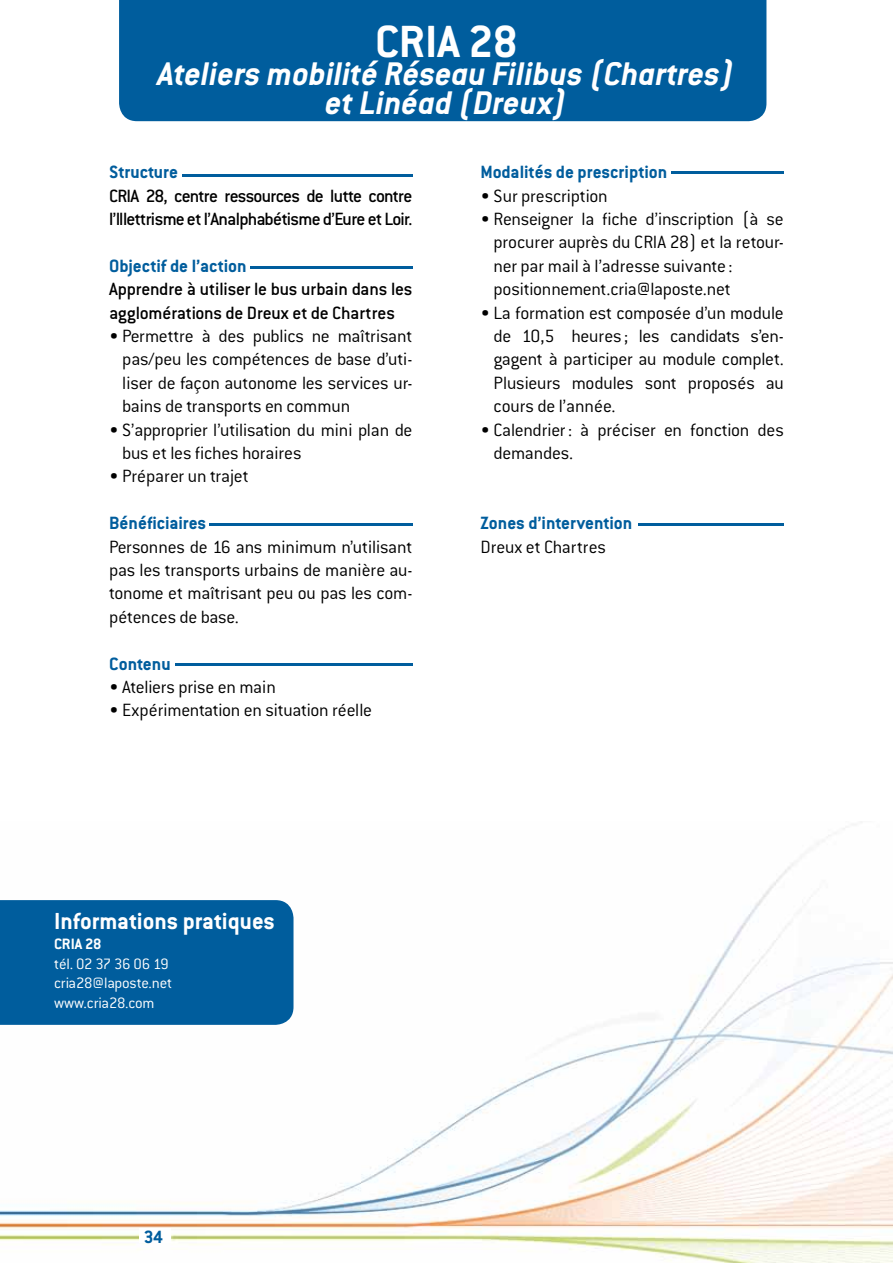
<style>
.page{position:relative;width:893px;height:1263px;background:#fff}
.page>*{position:absolute;margin:0;border:0;box-sizing:border-box;transform-origin:0 0}
.t1{font:700 49.5px "Conduit ITC Std";color:#fff}
.t2{font:italic 700 36px/28.5px "Conduit ITC Std";color:#fff;text-align:center}
.t3{font:700 25.5px "Conduit ITC Std";color:#fff}
.t4{font:300 19.5px/23.4px "Conduit ITC Std";letter-spacing:-.015em;color:#000;text-align:justify}
.t5{font:700 19.5px "Conduit ITC Std";color:#005d9d}
.t6{font:500 19.5px/23.4px "Conduit ITC Std";letter-spacing:-.03em;color:#000}
.t7{font:500 19.5px/23.4px "Conduit ITC Std";letter-spacing:-.01em;color:#000}
.t8{font:300 16.5px/19.8px "Conduit ITC Std";letter-spacing:-.015em;color:#fff}
.t9{font:700 16.5px "Conduit ITC Std";color:#fff}
</style>
<div class="page">
<img style="left:0;top:828px;width:893px;height:435px">
<div style="left:119px;top:0;width:647px;height:121px;background:#005d9d"></div>
<div style="left:140px;top:1229px;width:31px;height:14px;background:#fff"></div>
<hr style="left:182px;top:174px;width:230px;height:3px;background:#005d9d">
<hr style="left:250px;top:266px;width:162px;height:3px;background:#005d9d">
<hr style="left:209px;top:523px;width:203px;height:3px;background:#005d9d">
<div style="left:0;top:900px;width:293px;height:125px;background:#005d9d"></div>
<hr style="left:639px;top:523px;width:145px;height:3px;background:#005d9d">
<hr style="left:671px;top:171px;width:113px;height:3px;background:#005d9d">
<hr style="left:175px;top:663px;width:237px;height:3px;background:#005d9d">
<h1 class="t1" style="left:375px;top:11px;width:144px">CRIA 28</h1>
<h2 class="t2" style="left:158px;top:59px;width:578px">Ateliers mobilité Réseau Filibus (Chartres) et Linéad (Dreux)</h2>
<p class="t5" style="left:109px;top:160px;width:70px">Structure</p>
<p class="t6" style="left:109px;top:183px;width:305px">CRIA 28, centre ressources de lutte contre l’Illettrisme et l’Analphabétisme d’Eure et Loir.</p>
<p class="t5" style="left:109px;top:254px;width:139px">Objectif de l’action</p>
<p class="t7" style="left:109px;top:277px;width:305px">Apprendre à utiliser le bus urbain dans les agglomérations de Dreux et de Chartres</p>
<p class="t4" style="left:122px;top:324px;width:292px;text-indent:-13px">• Permettre à des publics ne maîtrisant pas/peu les compétences de base d’uti&shy;liser de façon autonome les services ur&shy;bains de transports en commun</p>
<p class="t4" style="left:122px;top:417px;width:292px;text-indent:-13px">• S’approprier l’utilisation du mini plan de bus et les fiches horaires</p>
<p class="t4" style="left:109px;top:464px;width:141px">• Préparer un trajet</p>
<p class="t5" style="left:109px;top:511px;width:99px">Bénéficiaires</p>
<p class="t4" style="left:109px;top:534px;width:305px">Personnes de 16 ans minimum n’utilisant pas les transports urbains de manière au&shy;tonome et maîtrisant peu ou pas les com&shy;pétences de base.</p>
<p class="t5" style="left:109px;top:652px;width:63px">Contenu</p>
<p class="t4" style="left:109px;top:675px;width:168px">• Ateliers prise en main</p>
<p class="t4" style="left:109px;top:698px;width:264px">• Expérimentation en situation réelle</p>
<p class="t5" style="left:480px;top:160px;width:188px">Modalités de prescription</p>
<p class="t4" style="left:480px;top:183px;width:129px">• Sur prescription</p>
<p class="t4" style="left:494px;top:207px;width:292px;text-align:left;text-indent:-13px">• Renseigner la fiche d’inscription (à se procurer auprès du CRIA 28) et la retour&shy;ner par mail à l’adresse suivante : positionnement.cria@laposte.net</p>
<p class="t4" style="left:494px;top:300px;width:292px;text-indent:-13px">• La formation est composée d’un module de 10,5 heures ; les candidats s’en&shy;gagent à participer au module complet.<br>Plusieurs modules sont proposés au cours de l’année.</p>
<p class="t4" style="left:494px;top:417px;width:292px;text-indent:-13px">• Calendrier: à préciser en fonction des demandes.</p>
<p class="t5" style="left:480px;top:511px;width:153px">Zones d’intervention</p>
<p class="t4" style="left:480px;top:534px;width:127px">Dreux et Chartres</p>
<h3 class="t3" style="left:54px;top:906px;width:222px">Informations pratiques</h3>
<p class="t9" style="left:54px;top:934px;width:49px">CRIA 28</p>
<p class="t8" style="left:54px;top:953px;width:120px">tél. 02 37 36 06 19 cria28@laposte.net www.cria28.com</p>
<p class="t5" style="left:144px;top:1225px;width:21px">34</p>
</div>
